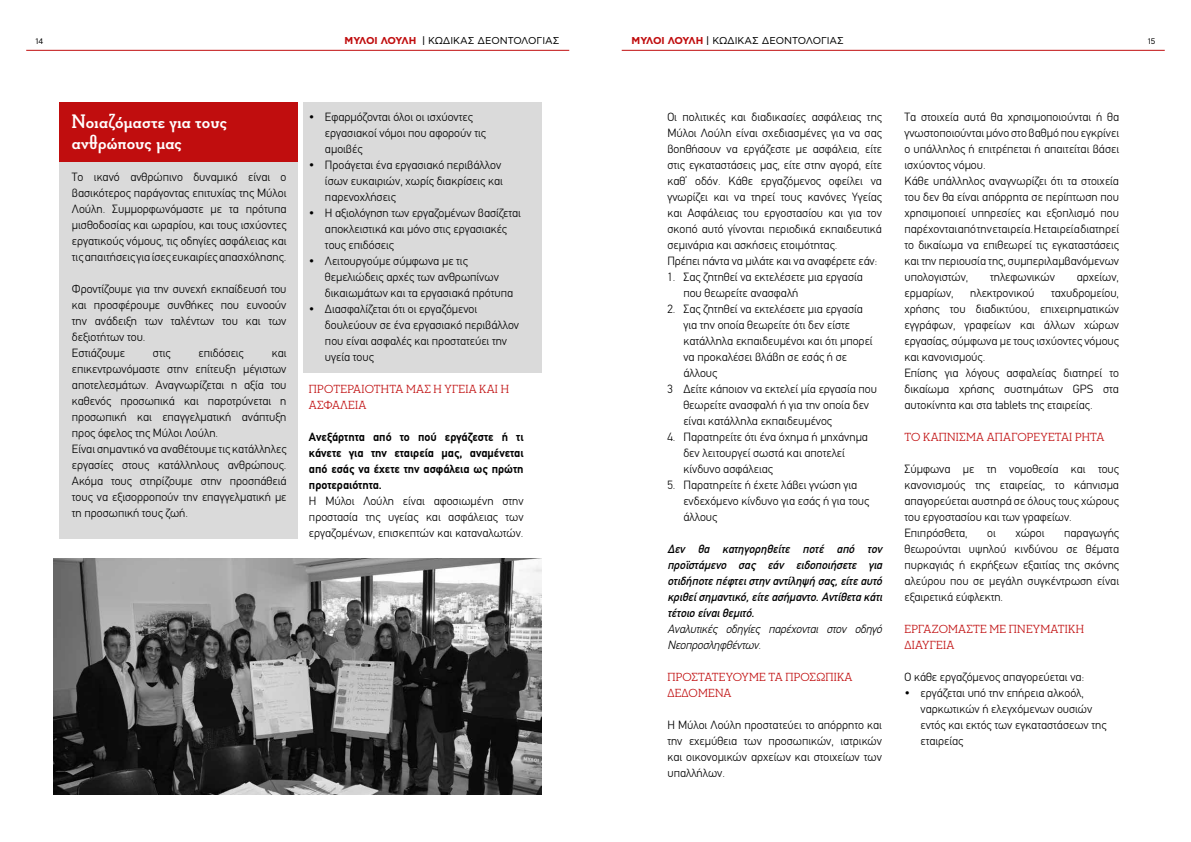
<style>
.page{position:relative;width:1191px;height:842px;background:#fff}
.page>*{position:absolute;margin:0;border:0;box-sizing:border-box;transform-origin:0 0}
.t1{font:700 20px/21px "Neutraface Slab Dis GR";letter-spacing:.015em;color:#fff}
.t2{font:300 12px/16px "PF Din Text";color:#000}
.t3{font:italic 500 12px/16px "PF Din Text";color:#000;text-align:justify}
.t4{font:500 12px/16px "Neutraface Slab Dis GR";letter-spacing:.02em;color:#c00d0e}
.t5{font:700 12px/16px "PF Din Text";color:#000;text-align:justify}
.t6{font:italic 300 12px/16px "PF Din Text";letter-spacing:-.015em;color:#000}
.t7{font:10px "CF Asty Std";color:#000}
.t8{font:8px "CF Asty Std";color:#000}
.s1{font-weight:700;color:#c00d0e}
</style>
<div class="page">
<div style="left:60px;top:162px;width:238px;height:377px;background:#dadada"></div>
<div style="left:303px;top:102px;width:238px;height:271px;background:#dadada"></div>
<div style="left:60px;top:102px;width:238px;height:60px;background:#c00d0e"></div>
<img style="left:54px;top:558px;width:487px;height:236px">
<hr style="left:26px;top:50px;width:543px;height:1px;background:#c00d0e">
<hr style="left:621px;top:50px;width:543px;height:1px;background:#c00d0e">
<p class="t7" style="left:344px;top:35px;width:216px"><span class="s1">ΜΥΛΟΙ ΛΟΥΛΗ</span> | ΚΩΔΙΚΑΣ ΔΕΟΝΤΟΛΟΓΙΑΣ</p>
<p class="t7" style="left:631px;top:35px;width:214px"><span class="s1">ΜΥΛΟΙ ΛΟΥΛΗ</span> | ΚΩΔΙΚΑΣ ΔΕΟΝΤΟΛΟΓΙΑΣ</p>
<p class="t8" style="left:35px;top:37px;width:9px">14</p>
<p class="t8" style="left:1147px;top:37px;width:9px">15</p>
<h1 class="t1" style="left:72px;top:111px;width:157px">Νοιαζόμαστε για τους ανθρώπους μας</h1>
<p class="t2" style="left:72px;top:168px;width:216px;text-align:justify">Το ικανό ανθρώπινο δυναμικό είναι ο βασικότερος παράγοντας επιτυχίας της Μύλοι Λούλη. Συμμορφωνόμαστε με τα πρότυπα μισθοδοσίας και ωραρίου, και τους ισχύοντες εργατικούς νόμους, τις οδηγίες ασφάλειας και τις απαιτήσεις για ίσες ευκαιρίες απασχόλησης.</p>
<p class="t2" style="left:72px;top:280px;width:216px">Φροντίζουμε για την συνεχή εκπαίδευσή του και προσφέρουμε συνθήκες που ευνοούν την ανάδειξη των ταλέντων του και των δεξιοτήτων του.<br>Εστιάζουμε</p>
<p class="t2" style="left:153px;top:344px;width:19px">στις</p>
<p class="t2" style="left:198px;top:344px;width:47px">επιδόσεις</p>
<p class="t2" style="left:72px;top:344px;width:216px;text-indent:200px">και επικεντρωνόμαστε στην επίτευξη μέγιστων αποτελεσμάτων. Αναγνωρίζεται η αξία του καθενός προσωπικά και παροτρύνεται η προσωπική και επαγγελματική ανάπτυξη προς όφελος της Μύλοι Λούλη.<br>Είναι σημαντικό να αναθέτουμε τις κατάλληλες εργασίες στους κατάλληλους ανθρώπους.<br>Ακόμα τους στηρίζουμε στην προσπάθειά τους να εξισορροπούν την επαγγελματική με τη προσωπική τους ζωή.</p>
<p class="t2" style="left:325px;top:109px;width:162px;text-indent:-16px">• Εφαρμόζονται όλοι οι ισχύοντες εργασιακοί νόμοι που αφορούν τις αμοιβές</p>
<p class="t2" style="left:325px;top:157px;width:179px;text-indent:-16px">• Προάγεται ένα εργασιακό περιβάλλον ίσων ευκαιριών, χωρίς διακρίσεις και παρενοχλήσεις</p>
<p class="t2" style="left:325px;top:205px;width:197px;text-indent:-16px">• Η αξιολόγηση των εργαζομένων βασίζεται αποκλειστικά και μόνο στις εργασιακές τους επιδόσεις</p>
<p class="t2" style="left:325px;top:253px;width:190px;text-indent:-16px">• Λειτουργούμε σύμφωνα με τις θεμελιώδεις αρχές των ανθρωπίνων δικαιωμάτων και τα εργασιακά πρότυπα</p>
<p class="t2" style="left:325px;top:301px;width:196px;text-indent:-16px">• Διασφαλίζεται ότι οι εργαζόμενοι δουλεύουν σε ένα εργασιακό περιβάλλον που είναι ασφαλές και προστατεύει την υγεία τους</p>
<p class="t4" style="left:309px;top:381px;width:201px">ΠΡΟΤΕΡΑΙΌΤΗΤΑ ΜΑΣ Η ΥΓΕΊΑ ΚΑΙ Η<br>ΑΣΦΆΛΕΙΑ</p>
<p class="t5" style="left:309px;top:429px;width:216px">Ανεξά ρτητα από το πού εργάζεστε ή τι κάνετε για την εταιρεία μας, αναμένεται από εσά ς να έχετε την ασφάλεια ως πρώτη προτεραιότητα.</p>
<p class="t2" style="left:309px;top:493px;width:216px;text-align:justify">Η Μύλοι Λούλη είναι αφοσιωμένη στην προστασία της υγείας και ασφάλειας των εργαζομένων, επισκεπτών και καταναλωτών.</p>
<p class="t2" style="left:667px;top:109px;width:216px">Οι πολιτικές και διαδικασίες ασφάλειας της Μύλοι Λούλη είναι σχεδιασμένες για να σας βοηθήσουν να εργάζεστε με ασφάλεια, είτε στις εγκαταστά σεις μας, είτε στην αγορά, είτε καθ’ οδόν. Κάθε εργαζόμενος οφείλει να γνωρίζει και να τηρεί τους κανόνες Υγείας και Ασφάλειας του εργοστασίου και για τον σκοπό αυτό γίνονται περιοδικά εκπαιδευτικά σεμινάρια και ασκήσεις ετοιμότητας.<br>Πρέπει πάντα να μιλάτε και να αναφέρετε εάν:</p>
<p class="t2" style="left:683px;top:269px;width:181px;text-indent:-16px">1. Σας ζητηθεί να εκτελέσετε μια εργασία που θεωρείτε ανασφαλή</p>
<p class="t2" style="left:667px;top:301px;width:197px">2. Σας ζητηθεί να εκτελέσετε μια εργασία</p>
<p class="t2" style="left:683px;top:317px;width:168px">για την οποία θεωρείτε ότι δεν είστε</p>
<p class="t2" style="left:683px;top:333px;width:191px">κατάλληλα εκπαιδευμένοι και ότι μπορεί</p>
<p class="t2" style="left:683px;top:349px;width:165px">να προκαλέσει βλάβη σε εσάς ή σε</p>
<p class="t2" style="left:683px;top:365px;width:35px">άλλους</p>
<p class="t2" style="left:667px;top:381px;width:211px">3 Δείτε κάποιον να εκτελεί μία εργασία που</p>
<p class="t2" style="left:683px;top:397px;width:187px">θεωρείτε ανασφαλή ή για την οποία δεν</p>
<p class="t2" style="left:683px;top:413px;width:150px">είναι κατάλληλα εκπαιδευμένος</p>
<p class="t2" style="left:683px;top:429px;width:186px;text-indent:-16px">4. Παρατηρείτε ότι ένα όχημα ή μηχάνημα δεν λειτουργεί σωστά και αποτελεί κίνδυνο ασφάλειας</p>
<p class="t2" style="left:683px;top:477px;width:187px;text-indent:-16px">5. Παρατηρείτε ή έχετε λάβει γνώση για ενδεχόμενο κίνδυνο για εσάς ή για τους άλλους</p>
<p class="t3" style="left:667px;top:541px;width:216px">Δεν θα κατηγορηθείτε ποτέ από τον προϊστάμενο σας εάν ειδοποιήσετε για οτιδήποτε πέφτει στην αντίληψή σας, είτε αυτό κριθεί σημαντικό, είτε ασήμαντο. Αντίθετα κάτι τέτοιο είναι θεμιτό.</p>
<p class="t6" style="left:667px;top:621px;width:216px">Αναλυτικές οδηγίες παρέχονται στον οδηγό<br>Νεοπροσληφθέντων.</p>
<p class="t4" style="left:667px;top:669px;width:186px">ΠΡΟΣΤΑΤΕΎΟΥΜΕ ΤΑ ΠΡΟΣΩΠΙΚΆ<br>ΔΕΔΟΜΈΝΑ</p>
<p class="t2" style="left:667px;top:717px;width:216px;text-align:justify">Η Μύλοι Λούλη προστατεύει το απόρρητο και την εχεμύ θεια των προσωπικών, ιατρικών και οικονομικών αρχείων και στοιχείων των υπαλλήλων.</p>
<p class="t2" style="left:904px;top:109px;width:216px">Τα στοιχεία αυτά θα χρησιμοποιούνται ή θα γνωστοποιούνται μόνο στο βαθμό που εγκρίνει ο υπάλληλος ή επιτρέπεται ή απαιτείται βάσει ισχύοντος νόμου.<br>Κά θε υπάλληλος αναγνωρίζει ότι τα στοιχεία του δεν θα είναι απόρρητα σε περίπτωση που χρησιμοποιεί υπηρεσίες και εξοπλισμό που παρέχονται από την εταιρεία. Η εταιρεία διατηρεί το δικαίωμα να επιθεωρεί τις εγκαταστάσεις και την περιουσία της, συμπεριλαμβανόμενων υπολογιστών,</p>
<p class="t2" style="left:990px;top:269px;width:66px">τηλεφωνικών</p>
<p class="t2" style="left:1076px;top:269px;width:44px">αρχείων,</p>
<p class="t2" style="left:904px;top:285px;width:216px;text-indent:147px">ταχυδρομείου, χρήσης του διαδικτύου, επιχειρηματικών εγγρά φων, γραφείων και άλλων χώ ρων εργασίας, σύ μφωνα με τους ισχύοντες νόμους και κανονισμού ς.<br>Επίσης για λόγους ασφαλείας διατηρεί το δικαίωμα χρήσης συστημάτων GPS στα αυτοκίνητα και στα tablets της εταιρείας.</p>
<p class="t4" style="left:904px;top:429px;width:201px">ΤΟ ΚΆΠΝΙΣΜΑ ΑΠΑΓΟΡΕΎΕΤΑΙ ΡΗΤΆ</p>
<p class="t2" style="left:904px;top:461px;width:216px">Σύμφωνα με τη νομοθεσία και τους κανονισμούς της εταιρείας, το κάπνισμα απαγορεύεται αυστηρά σε όλους τους χώρους του εργοστασίου και των γραφείων.<br>Επιπρόσθετα,</p>
<p class="t2" style="left:904px;top:285px;width:51px">ερμαρίων,</p>
<p class="t2" style="left:970px;top:285px;width:66px">ηλεκτρονικού</p>
<p class="t2" style="left:904px;top:525px;width:216px;text-align:justify;text-indent:160px">παραγωγής θεωρούνται υψηλού κινδύνου σε θέματα πυρκαγιάς ή εκρήξεων εξαιτίας της σκόνης αλεύρου που σε μεγάλη συγκέντρωση είναι εξαιρετικά εύφλεκτη.</p>
<p class="t4" style="left:904px;top:621px;width:180px">ΕΡΓΑΖΌΜΑΣΤΕ ΜΕ ΠΝΕΥΜΑΤΙΚΉ<br>ΔΙΑΎΓΕΙΑ</p>
<p class="t2" style="left:904px;top:669px;width:181px">Ο κάθε εργαζόμενος απαγορεύεται να:</p>
<p class="t2" style="left:920px;top:684px;width:187px;text-indent:-16px">• εργάζεται υπό την επήρεια αλκοόλ, ναρκωτικών ή ελεγχόμενων ουσιών εντός και εκτός των εγκαταστάσεων της εταιρείας</p>
<p class="t2" style="left:987px;top:525px;width:10px">οι</p>
<p class="t2" style="left:1015px;top:525px;width:31px">χώροι</p>
</div>
